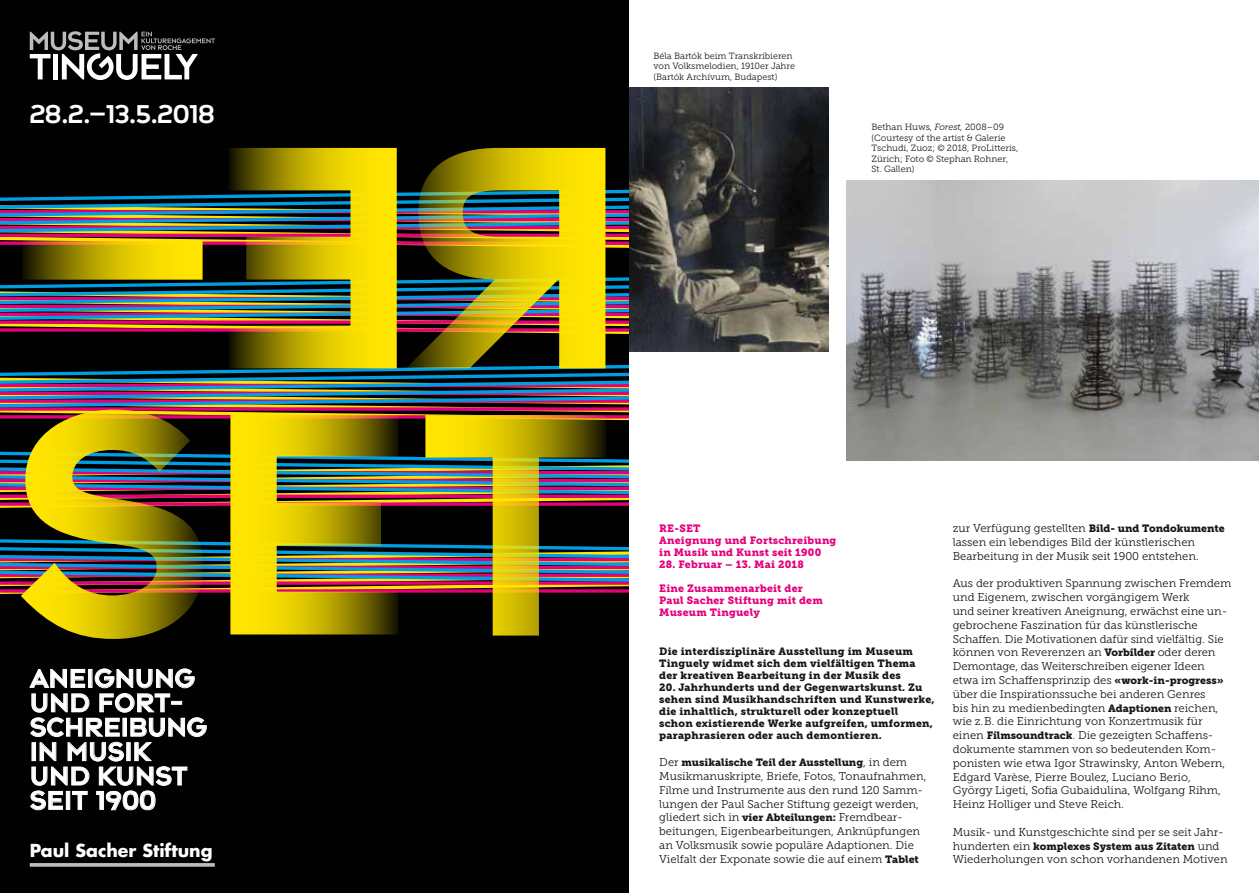
<style>
.page{position:relative;width:1259px;height:893px;background:#fff}
.page>*{position:absolute;margin:0;border:0;box-sizing:border-box;transform-origin:0 0}
.t1{font:500 28.65px/24.5px "Mus T";color:#fff}
.t2{font:500 28.5px "Mus T";letter-spacing:-.02em;color:#fff}
.t3{font:700 17.4px "Futura";color:#fff}
.t4{font:11.25px/13.8px "Museo Slab 300";color:#181716}
.t5{font:10.5px/12px "Museo Slab 900";letter-spacing:.02em;color:#181716}
.t6{font:10.5px/12px "Museo Slab 900";letter-spacing:.02em;color:#e5007c}
.t7{font:10.5px "Museo Slab 900";color:#181716}
.t8{font:9px/10.5px "Museo Slab 300";color:#181716}
.s1{font-style:italic}
.s2{font-family:"Museo Slab 300";font-size:11.25px}
.s3{font-family:"Museo Slab 900";font-size:10.5px}
</style>
<div class="page">
<div style="left:0;top:0;width:642px;height:893px;background:#010102"></div>
<svg style="left:30px;top:31px;width:185px;height:49px"></svg>
<svg style="left:30px;top:863px;width:185px;height:4px"></svg>
<svg style="left:29px;top:668px;width:178px;height:142px"></svg>
<svg style="left:0;top:147px;width:629px;height:492px"></svg>
<div style="left:629px;top:0;width:630px;height:893px;background:#fff"></div>
<img style="left:846px;top:181px;width:413px;height:279px">
<img style="left:629px;top:88px;width:199px;height:263px">
<h2 class="t2" style="left:30px;top:99px;width:187px">28.2.–13.5.2018</h2>
<h1 class="t1" style="left:30px;top:667px;width:179px">ANEIGNUNG<br>UND FORT-<br>SCHREIBUNG<br>IN MUSIK<br>UND KUNST<br>SEIT 1900</h1>
<h3 class="t3" style="left:30px;top:838px;width:184px">Paul Sacher Stiftung</h3>
<p class="t8" style="left:653px;top:50px;width:143px">Béla Bartók beim Transkribieren von Volksmelodien, 1910er Jahre (Bartók Archívum, Budapest)</p>
<p class="t8" style="left:871px;top:122px;width:148px">Bethan Huws, <span class="s1">Forest,</span> 2008–09 (Courtesy of the artist &amp; Galerie<br>Tschudi, Zuoz; © 2018, ProLitteris,<br>Zürich; Foto © Stephan Rohner,<br>St. Gallen)</p>
<p class="t6" style="left:659px;top:522px;width:179px">RE-SET<br>Aneignung und Fortschreibung in Musik und Kunst seit 1900</p>
<p class="t6" style="left:659px;top:558px;width:146px">28. Februar – 13. Mai 2018</p>
<p class="t6" style="left:659px;top:582px;width:165px">Eine Zusammenarbeit der<br>Paul Sacher Stiftung mit dem<br>Museum Tinguely</p>
<p class="t5" style="left:659px;top:645px;width:258px">Die interdisziplinäre Ausstellung im Museum<br>Tinguely widmet sich dem vielfältigen Thema der kreativen Bearbeitung in der Musik des</p>
<p class="t5" style="left:659px;top:681px;width:277px">20. Jahrhunderts und der Gegenwartskunst. Zu sehen sind Musikhandschriften und Kunstwerke, die inhaltlich, strukturell oder konzeptuell<br>schon existierende Werke aufgreifen, umformen, paraphrasieren oder auch demontieren.</p>
<p class="t7" style="left:659px;top:756px;width:249px"><span class="s2">Der</span> musikalische Teil der Ausstellung<span class="s2">, in dem</span></p>
<p class="t4" style="left:659px;top:769px;width:269px">Musikmanuskripte, Briefe, Fotos, Tonaufnahmen, Filme und Instrumente aus den rund 120 Samm&shy;lungen der Paul Sacher Stiftung gezeigt werden, gliedert sich in <span class="s3">vier Abteilungen:</span> Fremdbear&shy;beitungen, Eigenbearbeitungen, Anknüpfungen an Volksmusik sowie populäre Adaptionen. Die Vielfalt der Exponate sowie die auf einem <span class="s3">Tablet</span></p>
<p class="t4" style="left:952px;top:521px;width:273px">zur Verfügung gestellten <span class="s3">Bild- und Tondokumente </span>lassen ein lebendiges Bild der künstlerischen<br>Bearbeitung in der Musik seit 1900 entstehen.</p>
<p class="t4" style="left:952px;top:577px;width:280px">Aus der produktiven Spannung zwischen Fremdem und Eigenem, zwischen vorgängigem Werk<br>und seiner kreativen Aneignung, erwächst eine un&shy;gebrochene Faszination für das künstlerische Schaffen. Die Motivationen dafür sind vielfältig. Sie können von Reverenzen an <span class="s3">Vorbilder</span> oder deren Demontage, das Weiterschreiben eigener Ideen etwa im Schaffensprinzip des <span class="s3">«work-in-progress» </span>über die Inspirationssuche bei anderen Genres<br>bis hin zu medienbedingten <span class="s3">Adaptionen</span> reichen, wie z.B. die Einrichtung von Konzertmusik für einen <span class="s3">Filmsoundtrack</span>. Die gezeigten Schaffens&shy;dokumente stammen von so bedeutenden Kom&shy;ponisten wie etwa Igor Strawinsky, Anton Webern, Edgard Varèse, Pierre Boulez, Luciano Berio, György Ligeti, Sofia Gubaidulina, Wolfgang Rihm, Heinz Holliger und Steve Reich.</p>
<p class="t4" style="left:952px;top:825px;width:272px">Musik- und Kunstgeschichte sind per se seit Jahr-</p>
<p class="t7" style="left:952px;top:840px;width:268px"><span class="s2">hunderten ein</span> komplexes System aus Zitaten <span class="s2">und</span></p>
<p class="t4" style="left:952px;top:853px;width:276px">Wiederholungen von schon vorhandenen Motiven</p>
</div>
